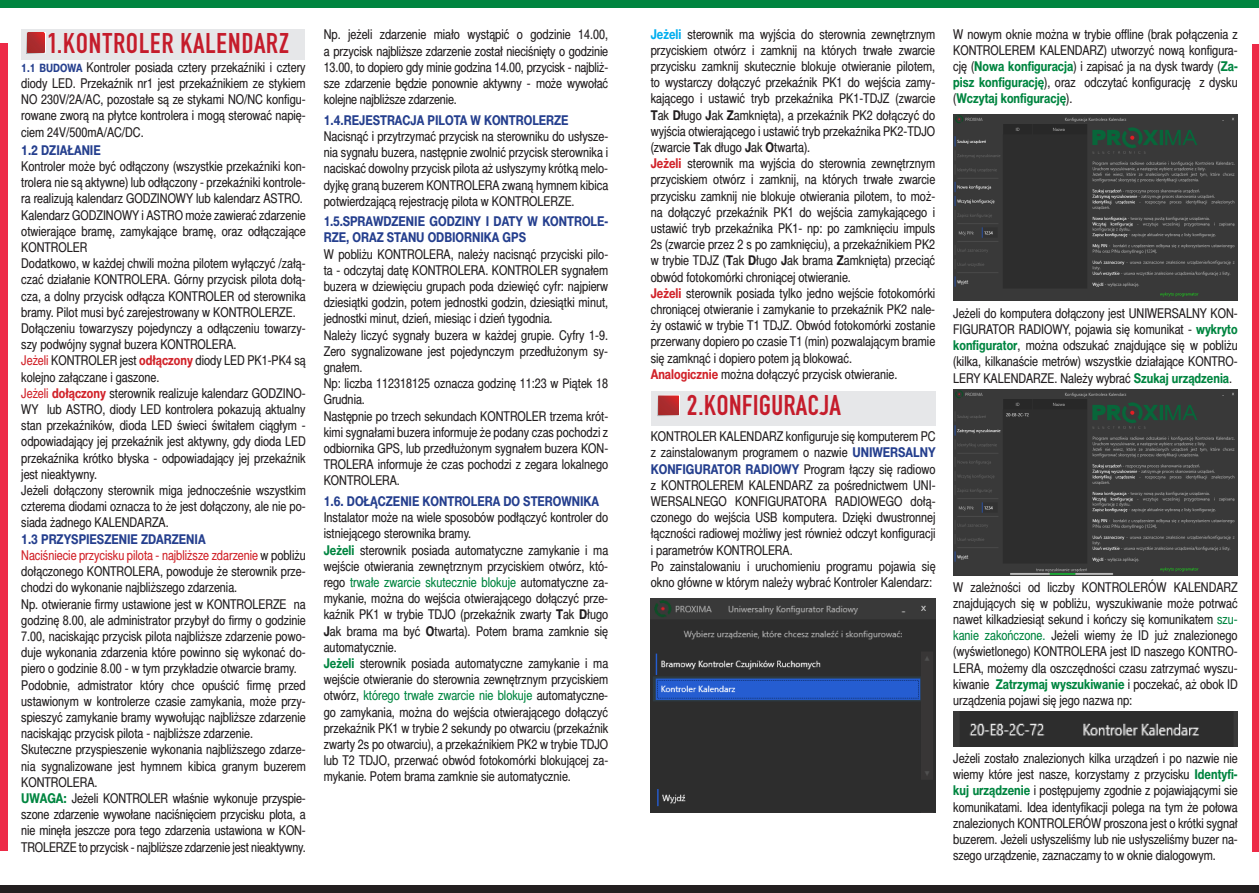
<style>
.page{position:relative;width:1259px;height:893px;background:#fff}
.page>*{position:absolute;margin:0;border:0;box-sizing:border-box;transform-origin:0 0}
.t1{font:30px "Fette Engschrift DOT";letter-spacing:.015em;color:#c51c2b}
.t2{font:13.5px/16.2px "Switzer Cnd EFN";color:#231f20;text-align:justify}
.t3{font:700 13.5px/16.2px "Switzer Cnd EFN";color:#253f8e}
.s1{font-weight:700;font-size:11.4px;color:#253f8e}
.s2{color:#d1232a}
.s3{font-weight:700;color:#d1232a}
.s4{font-weight:700;color:#253f8e}
.s5{font-weight:700;color:#008540}
.s6{color:#008540}
.s7{font-weight:700}
.s8{font-weight:700;color:#00aeef}
</style>
<div class="page">
<div style="left:0;top:0;width:1259px;height:7px;background:#008540"></div>
<div style="left:0;top:885px;width:1259px;height:8px;background:#231f20"></div>
<div style="left:0;top:43px;width:7px;height:808px;background:#ed2a47"></div>
<div style="left:1252px;top:44px;width:7px;height:808px;background:#ed2a47"></div>
<div style="left:651px;top:391px;width:284px;height:34px;background:#e6e7e9"></div>
<svg style="left:657px;top:395px;width:23px;height:21px"></svg>
<div style="left:21px;top:29px;width:283px;height:30px;background:#e6e7e9"></div>
<svg style="left:27px;top:32px;width:18px;height:22px"></svg>
<svg style="left:27px;top:33px;width:18px;height:20px"></svg>
<img style="left:651px;top:598px;width:284px;height:214px">
<img style="left:953px;top:115px;width:284px;height:185px">
<img style="left:953px;top:390px;width:284px;height:185px">
<img style="left:953px;top:712px;width:284px;height:34px">
<h1 class="t1" style="left:46px;top:27px;width:244px">1.KONTROLER KALENDARZ</h1>
<p class="t2" style="left:21px;top:59px;width:286px"><span class="s1">1.1 BUDOWA</span> Kontroler posiada cztery przekaźniki i cztery diody LED. Przekaźnik nr1 jest przekaźnikiem ze stykiem NO 230V/2A/AC, pozostałe są ze stykami NO/NC konfigu&shy;rowane zworą na płytce kontrolera i mogą sterować napię&shy;ciem 24V/500mA/AC/DC.</p>
<p class="t3" style="left:21px;top:142px;width:81px">1.2 DZIAŁANIE</p>
<p class="t2" style="left:21px;top:158px;width:286px;text-align:left">Kontroler może być odłączony (wszystkie przekaźniki kon&shy;trolera nie są aktywne) lub odłączony - przekaźniki kontrole&shy;ra realizują kalendarz GODZINOWY lub kalendarz ASTRO.<br>Kalendarz GODZINOWY i ASTRO może zawierać zdarzenie otwierające bramę, zamykające bramę, oraz odłączające KONTROLER<br>Dodatkowo, w każdej chwili można pilotem wyłączyć /załą&shy;czać działanie KONTROLERA. Górny przycisk pilota dołą&shy;cza, a dolny przycisk odłącza KONTROLER od sterownika bramy. Pilot musi być zarejestrowany w KONTROLERZE.<br>Dołączeniu towarzyszy pojedynczy a odłączeniu towarzy&shy;szy podwójny sygnał buzera KONTROLERA.<br><span class="s2">Jeżeli</span> KONTROLER jest <span class="s3">odłączony</span> diody LED PK1-PK4 są kolejno załączane i gaszone.<br><span class="s2">Jeżeli</span> <span class="s3">dołączony</span> sterownik realizuje kalendarz GODZINO-WY lub ASTRO, diody LED kontrolera pokazują aktualny stan przekaźników, dioda LED świeci świtałem ciągłym - odpowiadający jej przekaźnik jest aktywny, gdy dioda LED przekaźnika krótko błyska - odpowiadający jej przekaźnik jest nieaktywny.<br>Jeżeli dołączony sterownik miga jednocześnie wszystkim czterema diodami oznacza to że jest dołączony, ale nie po&shy;siada żadnego KALENDARZA.</p>
<p class="t2" style="left:21px;top:531px;width:286px;text-align:left"><span class="s4">1.3 PRZYSPIESZENIE ZDARZENIA<br></span><span class="s2">Naciśniecie przycisku pilota - najbliższe zdarzenie</span> w pobliżu dołączonego KONTROLERA, powoduje że sterownik prze&shy;chodzi do wykonanie najbliższego zdarzenia.<br>Np. otwieranie firmy ustawione jest w KONTROLERZE na godzinę 8.00, ale administrator przybył do firmy o godzinie 7.00, naciskając przycisk pilota najbliższe zdarzenie powo&shy;duje wykonania zdarzenia które powinno się wykonać do&shy;piero o godzinie 8.00 - w tym przykładzie otwarcie bramy.<br>Podobnie, admistrator który chce opuścić firmę przed ustawionym w kontrolerze czasie zamykania, może przy&shy;spieszyć zamykanie bramy wywołując najbliższe zdarzenie naciskając przycisk pilota - najbliższe zdarzenie.<br>Skuteczne przyspieszenie wykonania najbliższego zdarze&shy;nia sygnalizowane jest hymnem kibica granym buzerem KONTROLERA.<br><span class="s5">UWAGA:</span> Jeżeli KONTROLER właśnie wykonuje przyspie&shy;szone zdarzenie wywołane naciśnięciem przycisku plota, a nie minęła jeszcze pora tego zdarzenia ustawiona w KON-TROLERZE to przycisk - najbliższe zdarzenie jest nieaktywny.</p>
<p class="t2" style="left:324px;top:27px;width:286px">Np. jeżeli zdarzenie miało wystąpić o godzinie 14.00, a przycisk najbliższe zdarzenie został nieciśnięty o godzinie 13.00, to dopiero gdy minie godzina 14.00, przycisk - najbliż&shy;sze zdarzenie będzie ponownie aktywny - może wywołać kolejne najbliższe zdarzenie.</p>
<p class="t3" style="left:324px;top:112px;width:246px">1.4.REJESTRACJA PILOTA W KONTROLERZE</p>
<p class="t2" style="left:324px;top:128px;width:286px">Nacisnąć i przytrzymać przycisk na sterowniku do usłysze&shy;nia sygnału buzera, następnie zwolnić przycisk sterownika i naciskać dowolny przycisk pilota aż usłyszymy krótką melo&shy;dyjkę graną buzerem KONTROLERA zwaną hymnem kibica potwierdzającą rejestrację pilota w KONTROLERZE.</p>
<p class="t3" style="left:324px;top:213px;width:286px">1.5.SPRAWDZENIE GODZINY I DATY W KONTROLE-<br>RZE, ORAZ STANU ODBIORNIKA GPS</p>
<p class="t2" style="left:324px;top:246px;width:286px;text-align:left">W pobliżu KONTROLERA, należy nacisnąć przyciski pilo&shy;ta - odczytaj datę KONTROLERA. KONTROLER sygnałem buzera w dziewięciu grupach poda dziewięć cyfr: najpierw dziesiątki godzin, potem jednostki godzin, dziesiątki minut, jednostki minut, dzień, miesiąc i dzień tygodnia.<br>Należy liczyć sygnały buzera w każdej grupie. Cyfry 1-9.<br>Zero sygnalizowane jest pojedynczym przedłużonym sy&shy;gnałem.<br>Np: liczba 112318125 oznacza godzinę 11:23 w Piątek 18<br>Grudnia.<br>Następnie po trzech sekundach KONTROLER trzema krót&shy;kimi sygnałami buzera informuje że podany czas pochodzi z odbiornika GPS, lub przedłużonym sygnałem buzera KON-TROLERA informuje że czas pochodzi z zegara lokalnego KONTROLERA.</p>
<p class="t3" style="left:324px;top:493px;width:277px">1.6. DOŁĄCZENIE KONTROLERA DO STEROWNIKA</p>
<p class="t2" style="left:324px;top:509px;width:286px;text-align:left">Instalator może na wiele sposobów podłączyć kontroler do istniejącego sterownika bramy.<br><span class="s5">Jeżeli</span> sterownik posiada automatyczne zamykanie i ma wejście otwierania zewnętrznym przyciskiem otwórz, któ&shy;rego <span class="s6">trwałe zwarcie skutecznie blokuje</span> automatyczne za&shy;mykanie, można do wejścia otwierającego dołączyć prze&shy;kaźnik PK1 w trybie TDJO (przekaźnik zwarty <span class="s7">T</span>ak <span class="s7">D</span>ługo <span class="s7">J</span>ak brama ma być <span class="s7">O</span>twarta). Potem brama zamknie się automatycznie.<br><span class="s5">Jeżeli</span> sterownik posiada automatyczne zamykanie i ma wejście otwieranie do sterownia zewnętrznym przyciskiem otwórz, <span class="s6">którego trwałe zwarcie nie blokuje</span> automatyczne&shy;go zamykania, można do wejścia otwierającego dołączyć przekaźnik PK1 w trybie 2 sekundy po otwarciu (przekaźnik zwarty 2s po otwarciu), a przekaźnikiem PK2 w trybie TDJO lub T2 TDJO, przerwać obwód fotokomórki blokującej za&shy;mykanie. Potem brama zamknie sie automatycznie.</p>
<p class="t2" style="left:651px;top:26px;width:286px;text-align:left"><span class="s8">Jeżeli</span> sterownik ma wyjścia do sterownia zewnętrznym przyciskiem otwórz i zamknij na których trwałe zwarcie przycisku zamknij skutecznie blokuje otwieranie pilotem, to wystarczy dołączyć przekaźnik PK1 do wejścia zamy&shy;kającego i ustawić tryb przekaźnika PK1-TDJZ (zwarcie <span class="s7">T</span>ak <span class="s7">D</span>ługo <span class="s7">J</span>ak <span class="s7">Z</span>amknięta), a przekaźnik PK2 dołączyć do wyjścia otwierającego i ustawić tryb przekaźnika PK2-TDJO (zwarcie <span class="s7">T</span>ak długo <span class="s7">J</span>ak <span class="s7">O</span>twarta).<br><span class="s3">Jeżeli</span> sterownik ma wyjścia do sterownia zewnętrznym przyciskiem otwórz i zamknij, na których trwałe zwarcie przycisku zamknij nie blokuje otwierania pilotem, to moż&shy;na dołączyć przekaźnik PK1 do wejścia zamykającego i ustawić tryb przekaźnika PK1- np: po zamknięciu impuls 2s (zwarcie przez 2 s po zamknięciu), a przekaźnikiem PK2 w trybie TDJZ (<span class="s7">T</span>ak <span class="s7">D</span>ługo <span class="s7">J</span>ak brama <span class="s7">Z</span>amknięta) przeciąć obwód fotokomórki chroniącej otwieranie.<br><span class="s3">Jeżeli</span> sterownik posiada tylko jedno wejście fotokomórki chroniącej otwieranie i zamykanie to przekaźnik PK2 nale&shy;ży ostawić w trybie T1 TDJZ. Obwód fotokomórki zostanie przerwany dopiero po czasie T1 (min) pozwalającym bramie się zamknąć i dopiero potem ją blokować.<br><span class="s3">Analogicznie</span> można dołączyć przycisk otwieranie.</p>
<h1 class="t1" style="left:686px;top:389px;width:156px">2.KONFIGURACJA</h1>
<p class="t2" style="left:651px;top:428px;width:286px;text-align:left">KONTROLER KALENDARZ konfiguruje się komputerem PC z zainstalowanym programem o nazwie <span class="s4">UNIWERSALNY KONFIGURATOR RADIOWY</span> Program łączy się radiowo z KONTROLEREM KALENDARZ za pośrednictwem UNI-WERSALNEGO KONFIGURATORA RADIOWEGO dołą&shy;czonego do wejścia USB komputera. Dzięki dwustronnej łączności radiowej możliwy jest również odczyt konfiguracji i parametrów KONTROLERA.<br>Po zainstalowaniu i uruchomieniu programu pojawia się okno główne w którym należy wybrać Kontroler Kalendarz:</p>
<p class="t2" style="left:953px;top:26px;width:286px">W nowym oknie można w trybie offline (brak połączenia z KONTROLEREM KALENDARZ) utworzyć nową konfigura&shy;cję (<span class="s5">Nowa konfiguracja</span>) i zapisać ja na dysk twardy (<span class="s5">Za&shy;pisz konfigurację</span>), oraz odczytać konfigurację z dysku (<span class="s5">Wczytaj konfigurację</span>).</p>
<p class="t2" style="left:953px;top:305px;width:286px">Jeżeli do komputera dołączony jest UNIWERSALNY KON-FIGURATOR RADIOWY, pojawia się komunikat - <span class="s5">wykryto konfigurator</span>, można odszukać znajdujące się w pobliżu (kilka, kilkanaście metrów) wszystkie działające KONTRO-LERY KALENDARZE. Należy wybrać <span class="s5">Szukaj urządzenia</span>.</p>
<p class="t2" style="left:953px;top:579px;width:286px">W zależności od liczby KONTROLERÓW KALENDARZ znajdujących się w pobliżu, wyszukiwanie może potrwać nawet kilkadziesiąt sekund i kończy się komunikatem <span class="s6">szu&shy;kanie zakończone.</span> Jeżeli wiemy że ID już znalezionego (wyświetlonego) KONTROLERA jest ID naszego KONTRO-LERA, możemy dla oszczędności czasu zatrzymać wyszu&shy;kiwanie <span class="s5">Zatrzymaj wyszukiwanie</span> i poczekać, aż obok ID urządzenia pojawi się jego nazwa np:</p>
<p class="t2" style="left:953px;top:750px;width:286px">Jeżeli zostało znalezionych kilka urządzeń i po nazwie nie wiemy które jest nasze, korzystamy z przycisku <span class="s5">Identyfi&shy;kuj urządzenie</span> i postępujemy zgodnie z pojawiającymi sie komunikatami. Idea identyfikacji polega na tym że połowa znalezionych KONTROLERÓW proszona jest o krótki sygnał buzerem. Jeżeli usłyszeliśmy lub nie usłyszeliśmy buzer na&shy;szego urządzenie, zaznaczamy to w oknie dialogowym.</p>
</div>
